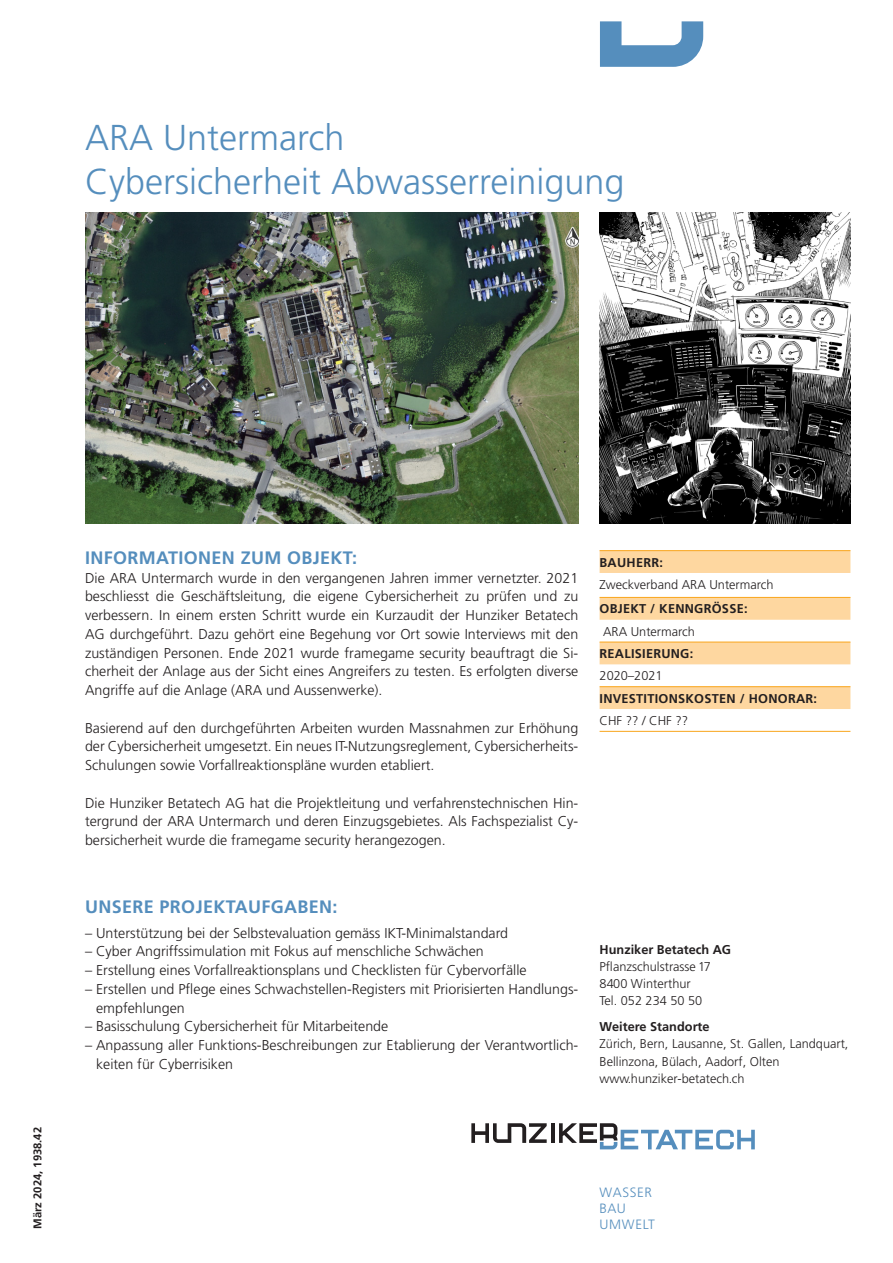
<style>
.page{position:relative;width:893px;height:1263px;background:#fff}
.page>*{position:absolute;margin:0;border:0;box-sizing:border-box;transform-origin:0 0}
.Haupttitel{font:300 36px "Frutiger LT Std";color:#558ebd}
.Lauftext{font:700 18px "Frutiger LT Std";letter-spacing:.02em;color:#558ebd}
.Titel_Lauftext{font:700 18px "Frutiger LT Std";letter-spacing:.02em;color:#558ebd}
.Lauftext-2{font:300 14.25px/18.8px "Frutiger LT Std";color:#231f20;text-align:justify}
.t1{font:300 13.5px/16.2px "Frutiger LT Std";letter-spacing:.05em;color:#558ebd}
.Tabelle_Lauftext{font:300 12.75px/17.2px "Frutiger LT Std";color:#231f20}
.Tabelle_Titel{font:700 12.75px "Frutiger LT Std";letter-spacing:.02em;color:#231f20}
.t2{font:700 11.25px "Frutiger LT Std";color:#231f20}
.s1{font-weight:700}
</style>
<div class="page">
<hr style="left:551px;top:1123px;width:3px;height:20px;background:#231f20">
<svg style="left:471px;top:1123px;width:76px;height:20px"></svg>
<svg style="left:559px;top:1123px;width:196px;height:26px"></svg>
<svg style="left:600px;top:21px;width:103px;height:46px"></svg>
<img style="left:600px;top:213px;width:250px;height:310px">
<img style="left:85px;top:213px;width:493px;height:310px">
<svg style="left:600px;top:551px;width:250px;height:158px"></svg>
<hr style="left:600px;top:550px;width:250px;height:1px;background:#f9a51b">
<hr style="left:600px;top:597px;width:250px;height:1px;background:#f9a51b">
<hr style="left:600px;top:731px;width:250px;height:1px;background:#f9a51b">
<hr style="left:600px;top:642px;width:250px;height:1px;background:#f9a51b">
<hr style="left:600px;top:686px;width:250px;height:1px;background:#f9a51b">
<p class="Haupttitel" style="left:85px;top:118px;width:261px">ARA Untermarch</p>
<p class="Haupttitel" style="left:85px;top:161px;width:541px">Cybersicherheit Abwasserreinigung</p>
<p class="t2" style="left:31px;top:1229px;width:103px;rotate:-90deg">März 2024, 1938.42</p>
<p class="Lauftext" style="left:85px;top:547px;width:273px">INFORMATIONEN ZUM OBJEKT:</p>
<p class="Lauftext-2" style="left:85px;top:568px;width:495px">Die ARA Untermarch wurde in den vergangenen Jahren immer vernetzter. 2021 beschliesst die Geschäftsleitung, die eigene Cybersicherheit zu prüfen und zu verbessern. In einem ersten Schritt wurde ein Kurzaudit der Hunziker Betatech AG durchgeführt. Dazu gehört eine Begehung vor Ort sowie Interviews mit den zuständigen Personen. Ende 2021 wurde framegame security beauftragt die Si&shy;cherheit der Anlage aus der Sicht eines Angreifers zu testen. Es erfolgten diverse Angriffe auf die Anlage (ARA und Aussenwerke).</p>
<p class="Lauftext-2" style="left:85px;top:718px;width:495px">Basierend auf den durchgeführten Arbeiten wurden Massnahmen zur Erhöhung der Cybersicherheit umgesetzt. Ein neues IT-Nutzungsreglement, Cybersicherheits-Schulungen sowie Vorfallreaktionspläne wurden etabliert.</p>
<p class="Lauftext-2" style="left:85px;top:793px;width:495px">Die Hunziker Betatech AG hat die Projektleitung und verfahrenstechnischen Hin&shy;tergrund der ARA Untermarch und deren Einzugsgebietes. Als Fachspezialist Cy&shy;bersicherheit wurde die framegame security herangezogen.</p>
<p class="Titel_Lauftext" style="left:85px;top:896px;width:254px">UNSERE PROJEKTAUFGABEN:</p>
<p class="Lauftext-2" style="left:85px;top:923px;width:425px">– Unterstützung bei der Selbstevaluation gemäss IKT-Minimalstandard</p>
<p class="Lauftext-2" style="left:85px;top:942px;width:400px">– Cyber Angriffssimulation mit Fokus auf menschliche Schwächen</p>
<p class="Lauftext-2" style="left:85px;top:961px;width:443px">– Erstellung eines Vorfallreaktionsplans und Checklisten für Cybervorfälle</p>
<p class="Lauftext-2" style="left:96px;top:980px;width:484px;text-indent:-11px">– Erstellen und Pflege eines Schwachstellen-Registers mit Priorisierten Handlungs&shy;empfehlungen</p>
<p class="Lauftext-2" style="left:85px;top:1017px;width:305px">– Basisschulung Cybersicherheit für Mitarbeitende</p>
<p class="Lauftext-2" style="left:96px;top:1036px;width:484px;text-indent:-11px">– Anpassung aller Funktions-Beschreibungen zur Etablierung der Verantwortlich&shy;keiten für Cyberrisiken</p>
<p class="Tabelle_Titel" style="left:600px;top:555px;width:65px">BAUHERR:</p>
<p class="Tabelle_Lauftext" style="left:600px;top:576px;width:176px">Zweckverband ARA Untermarch</p>
<p class="Tabelle_Titel" style="left:600px;top:601px;width:149px">OBJEKT / KENNGRÖSSE:</p>
<p class="Tabelle_Lauftext" style="left:603px;top:623px;width:93px">ARA Untermarch</p>
<p class="Tabelle_Titel" style="left:600px;top:646px;width:95px">REALISIERUNG:</p>
<p class="Tabelle_Lauftext" style="left:600px;top:667px;width:65px">2020–2021</p>
<p class="Tabelle_Titel" style="left:600px;top:691px;width:219px">INVESTITIONSKOSTEN / HONORAR:</p>
<p class="Tabelle_Lauftext" style="left:600px;top:712px;width:90px">CHF ?? / CHF ??</p>
<p class="Tabelle_Lauftext" style="left:600px;top:941px;width:133px"><span class="s1">Hunziker Betatech AG<br></span>Pflanzschulstrasse 17<br>8400 Winterthur<br>Tel. 052 234 50 50</p>
<p class="Tabelle_Lauftext" style="left:600px;top:1018px;width:250px"><span class="s1">Weitere Standorte<br></span>Zürich, Bern, Lausanne, St. Gallen, Landquart,<br>Bellinzona, Bülach, Aadorf, Olten www.hunziker-betatech.ch</p>
<p class="t1" style="left:600px;top:1184px;width:57px">WASSER<br>BAU<br>UMWELT</p>
</div>
